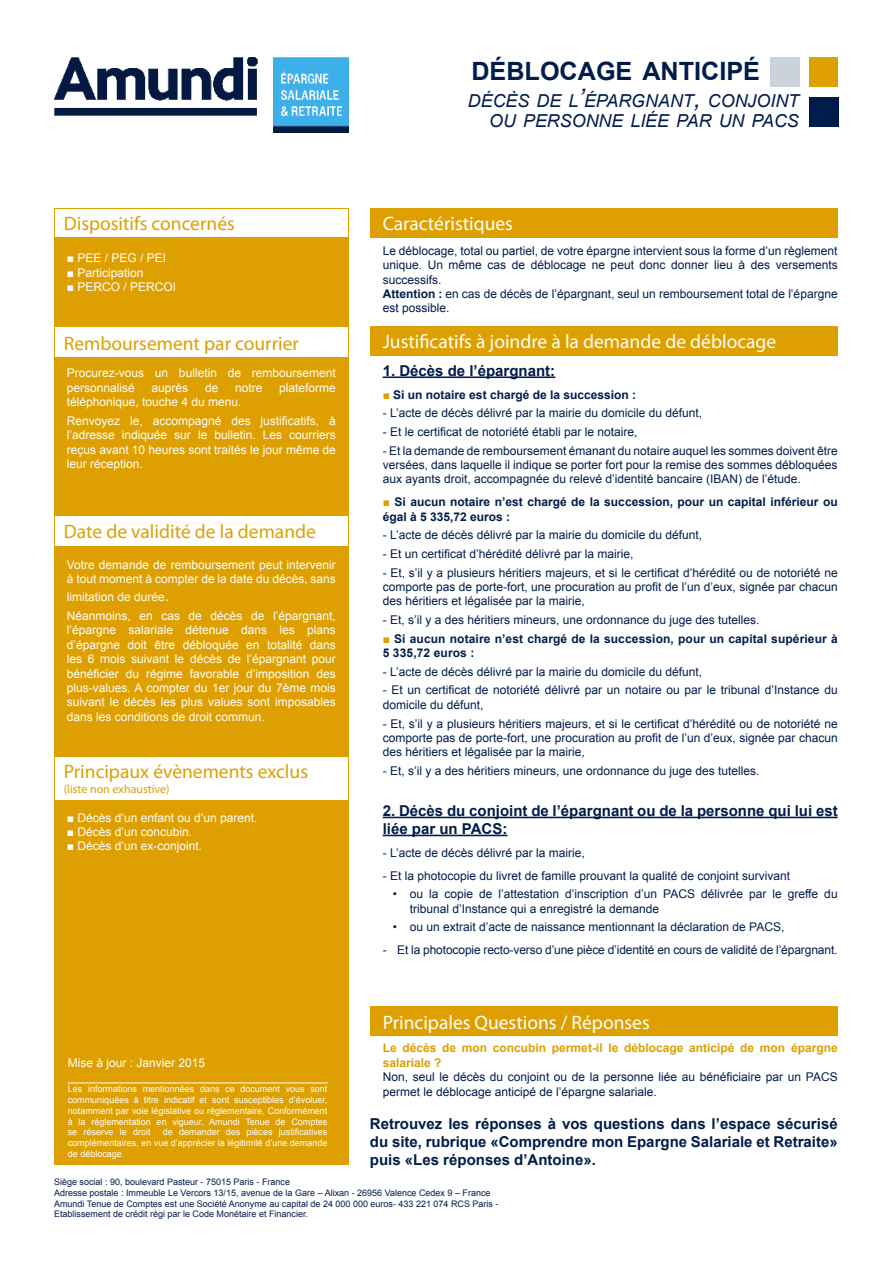
<style>
.page{position:relative;width:893px;height:1263px;background:#fff}
.page>*{position:absolute;margin:0;border:0;box-sizing:border-box;transform-origin:0 0}
.t1{font:700 25.2px "Arial";color:#001c4b}
.t2{font:19.5px "Myriad Pro";color:#dda000}
.t3{font:19.5px "Myriad Pro";color:#fff}
.t4{font:italic 17.85px "Arial";color:#001c4b}
.t5{font:700 15px/18px "Arial";color:#001c4b}
.t6{font:12px/14.4px "Arial";color:#001c4b;text-align:justify}
.t7{font:12px/14.4px "Arial";color:#fff}
.t8{font:700 12px/14.4px "Arial";color:#001c4b}
.t9{font:700 12px/14.4px "Arial";color:#dda000}
.t10{font:12px "Myriad Pro";color:#dda000}
.t11{font:9px/10.8px "Arial";color:#fff;text-align:justify}
.t12{font:9px/10.8px "Arial";color:#001c4b}
.s1{font-size:15px}
.s2{font-size:25.5px}
.s3{font-weight:700}
.s4{font-weight:400;color:#dda000}
</style>
<div class="page">
<div style="left:810px;top:57px;width:28px;height:30px;background:#dda000"></div>
<div style="left:810px;top:97px;width:29px;height:30px;background:#001c4b"></div>
<div style="left:770px;top:57px;width:29px;height:30px;background:#ccd2db"></div>
<div style="left:370px;top:208px;width:468px;height:30px;background:#dda000"></div>
<div style="left:370px;top:326px;width:468px;height:30px;background:#dda000"></div>
<hr style="left:383px;top:376px;width:172px;height:2px;background:#001c4b">
<hr style="left:383px;top:817px;width:455px;height:1px;background:#001c4b">
<hr style="left:383px;top:835px;width:124px;height:1px;background:#001c4b">
<div style="left:370px;top:1006px;width:468px;height:30px;background:#dda000"></div>
<img style="left:54px;top:57px;width:295px;height:76px">
<div style="left:54px;top:208px;width:295px;height:957px;background:#dda000"></div>
<div style="left:55px;top:327px;width:293px;height:30px;background:#fff"></div>
<div style="left:55px;top:757px;width:293px;height:42px;background:#fff"></div>
<div style="left:55px;top:209px;width:293px;height:27px;background:#fff"></div>
<div style="left:55px;top:516px;width:293px;height:29px;background:#fff"></div>
<p class="t1" style="left:471px;top:55px;width:290px">DÉBLOCAGE ANTICIPÉ</p>
<p class="t2" style="left:64px;top:212px;width:173px">Dispositifs concernés</p>
<p class="t7" style="left:67px;top:251px;width:101px">■ PEE / PEG / PEI</p>
<p class="t7" style="left:67px;top:265px;width:78px">■ Participation</p>
<p class="t7" style="left:67px;top:280px;width:111px">■ PERCO / PERCOI</p>
<p class="t2" style="left:64px;top:331px;width:237px">Remboursement par courrier</p>
<p class="t7" style="left:67px;top:366px;width:271px">Procurez-vous un bulletin de remboursement personnalisé</p>
<p class="t7" style="left:152px;top:380px;width:38px">auprès</p>
<p class="t7" style="left:205px;top:380px;width:15px">de</p>
<p class="t7" style="left:235px;top:380px;width:29px">notre</p>
<p class="t7" style="left:279px;top:380px;width:58px">plateforme</p>
<p class="t7" style="left:67px;top:395px;width:176px">téléphonique, touche 4 du menu.</p>
<p class="t7" style="left:67px;top:413px;width:271px;text-align:justify">Renvoyez le, accompagné des justificatifs, à l’adresse indiquée sur le bulletin. Les courriers reçus avant 10 heures sont traités le jour même de leur réception.</p>
<p class="t2" style="left:64px;top:519px;width:254px">Date de validité de la demande</p>
<p class="t7" style="left:67px;top:557px;width:271px">Votre demande de remboursement peut intervenir à tout moment à compter de la date du décès, sans</p>
<p class="t7" style="left:67px;top:590px;width:104px">limitation de durée<span class="s1">.</span></p>
<p class="t7" style="left:67px;top:609px;width:271px;text-align:justify">Néanmoins, en cas de décès de l’épargnant, l’épargne salariale détenue dans les plans d’épargne doit être débloquée en totalité dans les 6 mois suivant le décès de l’épargnant pour bénéficier du régime favorable d’imposition des plus-values. A compter du 1er jour du 7ème mois suivant le décès les plus values sont imposables dans les conditions de droit commun.</p>
<p class="t2" style="left:64px;top:760px;width:246px">Principaux évènements exclus</p>
<p class="t10" style="left:64px;top:781px;width:107px">(liste non exhaustive)</p>
<p class="t7" style="left:67px;top:810px;width:192px">■ Décès d’un enfant ou d’un parent.</p>
<p class="t7" style="left:67px;top:825px;width:127px">■ Décès d’un concubin.</p>
<p class="t7" style="left:67px;top:839px;width:137px">■ Décès d’un ex-conjoint.</p>
<p class="t4" style="left:468px;top:89px;width:333px">DÉCÈS DE L<span class="s2">’</span>ÉPARGNANT<span class="s2">,</span> CONJOINT</p>
<p class="t4" style="left:489px;top:110px;width:311px">OU PERSONNE LIÉE PAR UN PACS</p>
<p class="t3" style="left:383px;top:212px;width:132px">Caractéristiques</p>
<p class="t6" style="left:383px;top:243px;width:456px">Le déblocage, total ou partiel, de votre épargne intervient sous la forme d’un règlement unique. Un même cas de déblocage ne peut donc donner lieu à des versements successifs.</p>
<p class="t6" style="left:383px;top:287px;width:456px"><span class="s3">Attention :</span> en cas de décès de l’épargnant, seul un remboursement total de l’épargne est possible.</p>
<p class="t3" style="left:383px;top:329px;width:395px">Justificatifs à joindre à la demande de déblocage</p>
<p class="t5" style="left:383px;top:362px;width:174px">1. Décès de l’épargnant:</p>
<p class="t8" style="left:383px;top:387px;width:255px"><span class="s4">■</span> Si un notaire est chargé de la succession :</p>
<p class="t6" style="left:383px;top:406px;width:321px">- L’acte de décès délivré par la mairie du domicile du défunt,</p>
<p class="t6" style="left:383px;top:425px;width:256px">- Et le certificat de notoriété établi par le notaire,</p>
<p class="t6" style="left:383px;top:443px;width:456px">- Et la demande de remboursement émanant du notaire auquel les sommes doivent être versées, dans laquelle il indique se porter fort pour la remise des sommes débloquées aux ayants droit, accompagnée du relevé d’identité bancaire (IBAN) de l’étude.</p>
<p class="t8" style="left:383px;top:495px;width:456px"><span class="s4">■</span> Si aucun notaire n’est chargé de la succession, pour un capital inférieur ou égal à 5 335,72 euros :</p>
<p class="t6" style="left:383px;top:528px;width:321px">- L’acte de décès délivré par la mairie du domicile du défunt,</p>
<p class="t6" style="left:383px;top:547px;width:252px">- Et un certificat d’hérédité délivré par la mairie,</p>
<p class="t6" style="left:383px;top:565px;width:456px">- Et, s’il y a plusieurs héritiers majeurs, et si le certificat d’hérédité ou de notoriété ne comporte pas de porte-fort, une procuration au profit de l’un d’eux, signée par chacun des héritiers et légalisée par la mairie,</p>
<p class="t6" style="left:383px;top:613px;width:378px">- Et, s’il y a des héritiers mineurs, une ordonnance du juge des tutelles.</p>
<p class="t8" style="left:383px;top:632px;width:456px"><span class="s4">■</span> Si aucun notaire n’est chargé de la succession, pour un capital supérieur à<br>5 335,72 euros :</p>
<p class="t6" style="left:383px;top:664px;width:321px">- L’acte de décès délivré par la mairie du domicile du défunt,</p>
<p class="t6" style="left:383px;top:683px;width:456px">- Et un certificat de notoriété délivré par un notaire ou par le tribunal d’Instance du domicile du défunt,</p>
<p class="t6" style="left:383px;top:716px;width:456px">- Et, s’il y a plusieurs héritiers majeurs, et si le certificat d’hérédité ou de notoriété ne comporte pas de porte-fort, une procuration au profit de l’un d’eux, signée par chacun des héritiers et légalisée par la mairie,</p>
<p class="t6" style="left:383px;top:764px;width:378px">- Et, s’il y a des héritiers mineurs, une ordonnance du juge des tutelles.</p>
<p class="t5" style="left:383px;top:802px;width:456px">2. Décès du conjoint de l’épargnant ou de la personne qui lui est liée par un PACS:</p>
<p class="t6" style="left:383px;top:845px;width:204px">- L’acte de décès délivré par la mairie,</p>
<p class="t6" style="left:383px;top:868px;width:409px">- Et la photocopie du livret de famille prouvant la qualité de conjoint survivant</p>
<p class="t6" style="left:410px;top:887px;width:429px;text-indent:-17px">• ou la copie de l’attestation d’inscription d’un PACS délivrée par le greffe du tribunal d’Instance qui a enregistré la demande</p>
<p class="t6" style="left:393px;top:920px;width:393px">• ou un extrait d’acte de naissance mentionnant la déclaration de PACS,</p>
<p class="t6" style="left:383px;top:943px;width:456px">- Et la photocopie recto-verso d’une pièce d’identité en cours de validité de l’épargnant.</p>
<p class="t3" style="left:383px;top:1010px;width:269px">Principales Questions / Réponses</p>
<p class="t9" style="left:383px;top:1041px;width:456px">Le décès de mon concubin permet-il le déblocage anticipé de mon épargne salariale ?</p>
<p class="t6" style="left:383px;top:1070px;width:456px">Non, seul le décès du conjoint ou de la personne liée au bénéficiaire par un PACS permet le déblocage anticipé de l’épargne salariale.</p>
<p class="t7" style="left:68px;top:1056px;width:139px">Mise à jour : Janvier 2015</p>
<p class="t7" style="left:68px;top:1070px;width:262px">_______________________________________</p>
<p class="t11" style="left:68px;top:1084px;width:261px">Les informations mentionnées dans ce document vous sont communiquées à titre indicatif et sont susceptibles d’évoluer, notamment par voie législative ou réglementaire. Conformément à la réglementation en vigueur, Amundi Tenue de Comptes se réserve le droit</p>
<p class="t11" style="left:68px;top:1127px;width:261px;text-indent:95px">de demander des pièces justificatives complémentaires, en vue d’apprécier la légitimité d’une demande de déblocage.</p>
<p class="t5" style="left:370px;top:1115px;width:469px;text-align:justify">Retrouvez les réponses à vos questions dans l’espace sécurisé du site, rubrique «Comprendre mon Epargne Salariale et Retraite» puis «Les réponses d’Antoine».</p>
<p class="t12" style="left:54px;top:1176px;width:238px">Siège social : 90, boulevard Pasteur - 75015 Paris - France</p>
<p class="t12" style="left:54px;top:1187px;width:438px">Adresse postale : Immeuble Le Vercors 13/15, avenue de la Gare – Alixan - 26956 Valence Cedex 9 – France</p>
<p class="t12" style="left:54px;top:1198px;width:446px">Amundi Tenue de Comptes est une Société Anonyme au capital de 24 000 000 euros- 433 221 074 RCS Paris -<br>Etablissement de crédit régi par le Code Monétaire et Financier.</p>
</div>
